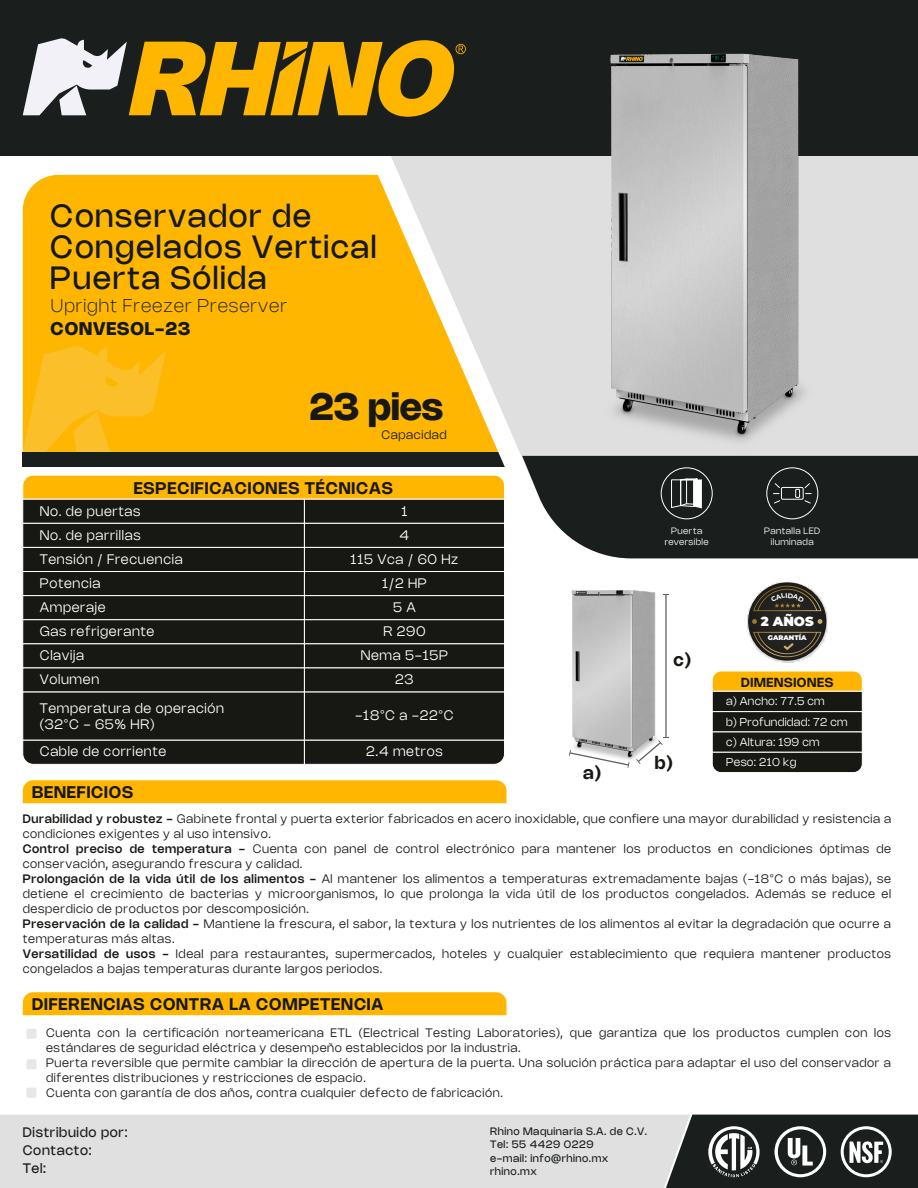
<style>
.page{position:relative;width:918px;height:1188px;background:#fff}
.page>*{position:absolute;margin:0;border:0;box-sizing:border-box;transform-origin:0 0}
.t1{font:700 37.5px "Nohemi";color:#171714}
.t2{font:31.5px/30.9px "Nohemi";letter-spacing:.05em;color:#141918}
.t3{font:200 18px "Nohemi";letter-spacing:.05em;color:#141918}
.t4{font:700 18px "Nohemi";letter-spacing:.05em;color:#141918}
.t5{font:600 17.85px "Nohemi";color:#171714}
.t6{font:600 16.5px "Nohemi";letter-spacing:.05em;color:#171714}
.t7{font:300 13.5px/24px "Nohemi";letter-spacing:.05em;color:#fff}
.t8{font:13.5px/18px "Nohemi";letter-spacing:.05em;color:#1a1f1e}
.t9{font:900 13.2px "Montserrat";color:#fff}
.t10{font:600 12.75px "Nohemi";letter-spacing:.05em;color:#171714}
.t11{font:300 12px/15px "Nohemi";letter-spacing:.05em;color:#171714}
.t12{font:300 12px "Nohemi";letter-spacing:.05em;color:#141918}
.t13{font:300 11.25px/20.2px "Nohemi";letter-spacing:.025em;color:#fff}
.t14{font:10.5px/13.5px "Nohemi";letter-spacing:.05em;color:#1a1f1e}
.t15{font:300 9px/10.8px "Nohemi";letter-spacing:.05em;color:#fff;text-align:center}
.t16{font:900 6.75px "Montserrat";color:#fff}
.s1{font-weight:500}
</style>
<div class="page">
<div style="left:23px;top:175px;width:282px;height:277px;background:#ffb600"></div>
<div style="left:23px;top:452px;width:570px;height:14px;background:#1a1f1e"></div>
<svg style="left:23px;top:346px;width:143px;height:106px;background:#fcbb18"></svg>
<svg style="left:305px;top:155px;width:613px;height:404px;fill:#ffb600"></svg>
<div style="left:0;top:0;width:918px;height:155px;background:#1a1f1e"></div>
<svg style="left:23px;top:38px;width:443px;height:79px"></svg>
<div style="left:23px;top:780px;width:484px;height:23px;background:#ffb600"></div>
<div style="left:23px;top:992px;width:484px;height:23px;background:#ffb600"></div>
<div style="left:26px;top:1029px;width:11px;height:10px;background:#e7e7e9;border-radius:2px"></div>
<div style="left:26px;top:1059px;width:11px;height:10px;background:#e7e7e9;border-radius:2px"></div>
<div style="left:26px;top:1088px;width:11px;height:10px;background:#e7e7e9;border-radius:2px"></div>
<img style="left:571px;top:590px;width:86px;height:170px">
<svg style="left:569px;top:750px;width:61px;height:18px"></svg>
<hr style="left:665px;top:594px;width:2px;height:143px;background:#5f5f5f">
<svg style="left:636px;top:737px;width:33px;height:27px"></svg>
<svg style="left:522px;top:456px;width:396px;height:102px;background:#2f3332"></svg>
<svg style="left:712px;top:671px;width:151px;height:20px;background:#ffb910"></svg>
<div style="left:712px;top:691px;width:151px;height:21px;background:#171714;border:1px solid #fff"></div>
<div style="left:712px;top:711px;width:151px;height:21px;background:#171714;border:1px solid #fff"></div>
<div style="left:712px;top:732px;width:151px;height:21px;background:#171714"></div>
<svg style="left:712px;top:752px;width:151px;height:21px;background:#2f2f2c"></svg>
<svg style="left:22px;top:474px;width:483px;height:25px;background:#ffbc18"></svg>
<div style="left:22px;top:499px;width:283px;height:25px;background:#171714;border:1px solid #fff"></div>
<div style="left:304px;top:499px;width:201px;height:25px;background:#171714;border:1px solid #fff"></div>
<div style="left:22px;top:523px;width:283px;height:25px;background:#171714;border:1px solid #fff"></div>
<div style="left:304px;top:523px;width:201px;height:25px;background:#171714;border:1px solid #fff"></div>
<div style="left:22px;top:547px;width:283px;height:25px;background:#171714;border:1px solid #fff"></div>
<div style="left:304px;top:547px;width:201px;height:25px;background:#171714;border:1px solid #fff"></div>
<div style="left:22px;top:571px;width:283px;height:25px;background:#171714;border:1px solid #fff"></div>
<div style="left:22px;top:595px;width:283px;height:25px;background:#171714;border:1px solid #fff"></div>
<div style="left:22px;top:619px;width:283px;height:25px;background:#171714;border:1px solid #fff"></div>
<div style="left:22px;top:643px;width:283px;height:25px;background:#171714;border:1px solid #fff"></div>
<div style="left:304px;top:571px;width:201px;height:25px;background:#171714;border:1px solid #fff"></div>
<div style="left:304px;top:595px;width:201px;height:25px;background:#171714;border:1px solid #fff"></div>
<div style="left:304px;top:619px;width:201px;height:25px;background:#171714;border:1px solid #fff"></div>
<div style="left:304px;top:643px;width:201px;height:25px;background:#171714;border:1px solid #fff"></div>
<div style="left:22px;top:668px;width:283px;height:24px;background:#171714"></div>
<div style="left:304px;top:668px;width:201px;height:24px;background:#171714"></div>
<svg style="left:22px;top:691px;width:483px;height:74px;background:#242421"></svg>
<img style="left:500px;top:53px;width:414px;height:401px">
<img style="left:748px;top:582px;width:80px;height:80px">
<div style="left:748px;top:582px;width:78px;height:79px;background:linear-gradient(to right,#242423,#242423);border-radius:39px"></div>
<svg style="left:752px;top:619px;width:5px;height:5px"></svg>
<svg style="left:818px;top:619px;width:4px;height:5px"></svg>
<svg style="left:753px;top:632px;width:68px;height:25px;background:#504c43"></svg>
<div style="left:0;top:1115px;width:666px;height:73px;background:#e0e0e0"></div>
<svg style="left:666px;top:1115px;width:252px;height:73px;background:#474b4b"></svg>
<svg style="left:753px;top:586px;width:68px;height:25px;background:#4e493f"></svg>
<h2 class="t2" style="left:50px;top:203px;width:328px">Conservador de<br>Congelados Vertical<br>Puerta Sólida</h2>
<h3 class="t3" style="left:51px;top:297px;width:238px">Upright Freezer Preserver</h3>
<h3 class="t4" style="left:51px;top:320px;width:141px">CONVESOL-23</h3>
<h1 class="t1" style="left:309px;top:388px;width:135px">23 pies</h1>
<p class="t12" style="left:381px;top:428px;width:67px">Capacidad</p>
<h3 class="t6" style="left:134px;top:480px;width:261px">ESPECIFICACIONES TÉCNICAS</h3>
<p class="t7" style="left:351px;top:500px;width:109px;text-align:center">1<br>4<br>115 Vca / 60 Hz<br>1/2 HP<br>5 A<br>R 290<br>Nema 5-15P<br>23</p>
<p class="t7" style="left:355px;top:704px;width:100px">-18°C a -22°C</p>
<p class="t7" style="left:366px;top:740px;width:78px">2.4 metros</p>
<p class="t7" style="left:40px;top:500px;width:144px">No. de puertas<br>No. de parrillas<br>Tensión / Frecuencia<br>Potencia<br>Amperaje<br>Gas refrigerante<br>Clavija<br>Volumen</p>
<p class="t7" style="left:40px;top:701px;width:186px;line-height:16.5px">Temperatura de operación (32°C - 65% HR)</p>
<p class="t7" style="left:40px;top:740px;width:128px">Cable de corriente</p>
<h3 class="t6" style="left:32px;top:784px;width:102px">BENEFICIOS</h3>
<h3 class="t5" style="left:583px;top:764px;width:19px">a)</h3>
<p class="t15" style="left:665px;top:526px;width:46px">Puerta reversible</p>
<p class="t15" style="left:764px;top:526px;width:58px">Pantalla LED iluminada</p>
<h3 class="t5" style="left:674px;top:651px;width:19px">c)</h3>
<h3 class="t5" style="left:655px;top:754px;width:19px">b)</h3>
<p class="t9" style="left:761px;top:611px;width:54px">2 AÑOS</p>
<p class="t16" style="left:768px;top:633px;width:40px">GARANTÍA</p>
<p class="t10" style="left:741px;top:676px;width:94px">DIMENSIONES</p>
<p class="t13" style="left:726px;top:692px;width:123px">a) Ancho: 77.5 cm<br>b) Profundidad: 72 cm c) Altura: 199 cm<br>Peso: 210 kg</p>
<p class="t11" style="left:23px;top:812px;width:870px"><span class="s1">Durabilidad y robustez -</span> Gabinete frontal y puerta exterior fabricados en acero inoxidable, que confiere una mayor durabilidad y resistencia a condiciones exigentes y al uso intensivo.<br><span class="s1">Control preciso de temperatura -</span> Cuenta con panel de control electrónico para mantener los productos en condiciones óptimas de conservación, asegurando frescura y calidad.<br><span class="s1">Prolongación de la vida útil de los alimentos -</span> Al mantener los alimentos a temperaturas extremadamente bajas (-18°C o más bajas), se detiene el crecimiento de bacterias y microorganismos, lo que prolonga la vida útil de los productos congelados. Además se reduce el desperdicio de productos por descomposición.<br><span class="s1">Preservación de la calidad -</span> Mantiene la frescura, el sabor, la textura y los nutrientes de los alimentos al evitar la degradación que ocurre a temperaturas más altas.<br><span class="s1">Versatilidad de usos -</span> Ideal para restaurantes, supermercados, hoteles y cualquier establecimiento que requiera mantener productos congelados a bajas temperaturas durante largos periodos.</p>
<h3 class="t6" style="left:32px;top:996px;width:353px">DIFERENCIAS CONTRA LA COMPETENCIA</h3>
<p class="t11" style="left:46px;top:1026px;width:846px">Cuenta con la certificación norteamericana ETL (Electrical Testing Laboratories), que garantiza que los productos cumplen con los estándares de seguridad eléctrica y desempeño establecidos por la industria.<br>Puerta reversible que permite cambiar la dirección de apertura de la puerta. Una solución práctica para adaptar el uso del conservador a diferentes distribuciones y restricciones de espacio.<br>Cuenta con garantía de dos años, contra cualquier defecto de fabricación.</p>
<p class="t8" style="left:23px;top:1124px;width:106px">Distribuido por:<br>Contacto:<br>Tel:</p>
<p class="t14" style="left:490px;top:1125px;width:159px">Rhino Maquinaria S.A. de C.V.<br>Tel: 55 4429 0229<br>e-mail: info@rhino.mx rhino.mx</p>
</div>
